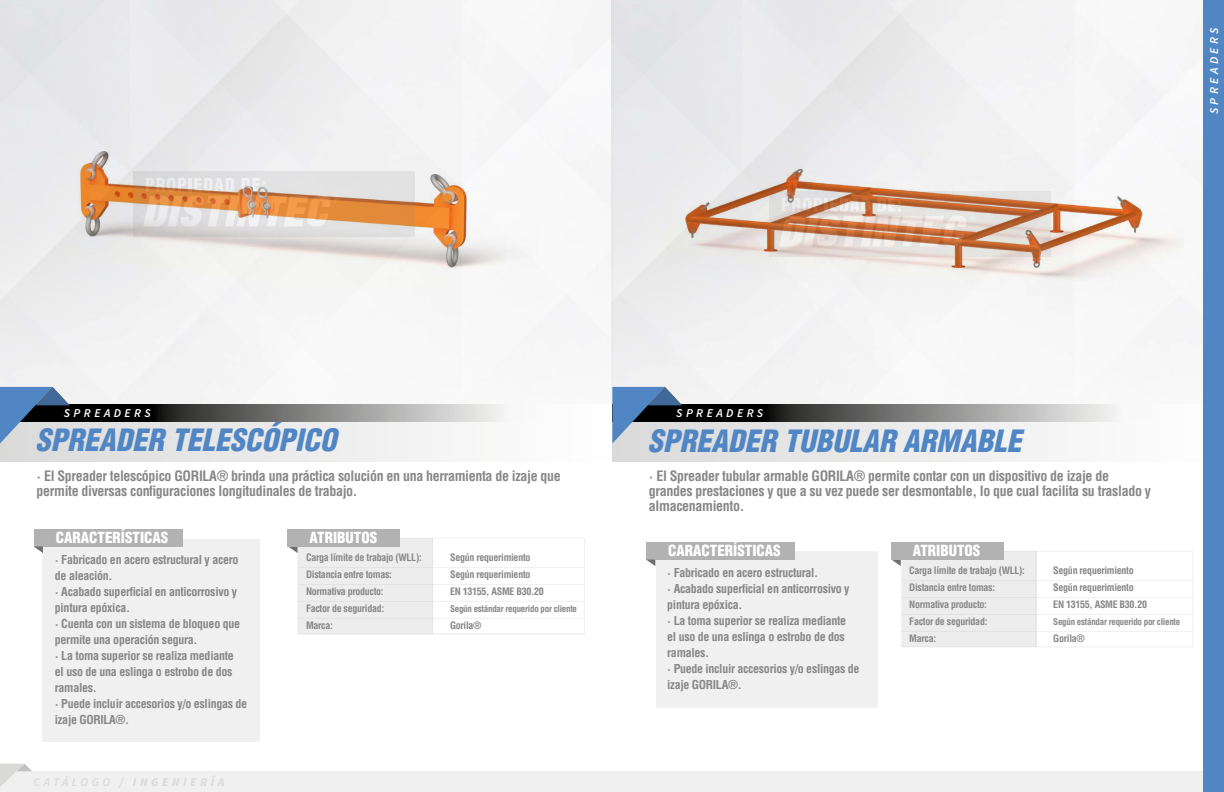
<style>
.page{position:relative;width:1224px;height:792px;background:#fff}
.page>*{position:absolute;margin:0;border:0;box-sizing:border-box;transform-origin:0 0}
.t1{font:italic 900 condensed 30px "Helvetica LT Std";color:#5186c5}
.t2{font:900 condensed 15px "Helvetica LT Std";color:#fff}
.t3{font:700 condensed 14px/15px "Helvetica LT Std";letter-spacing:-.025em;color:#878787}
.t4{font:700 condensed 12px/16px "Helvetica LT Std";letter-spacing:-.025em;color:#878787}
.t5{font:italic 600 12px "Source Sans Pro";letter-spacing:.29em;color:#fff}
.t6{font:italic 700 12px "Source Sans Pro";letter-spacing:.29em;color:#dadada}
.t7{font:700 condensed 10px "Helvetica LT Std";letter-spacing:-.03em;color:#878787}
.t8{font:700 condensed 9px "Helvetica LT Std";letter-spacing:-.03em;color:#878787}
.s1{font-weight:600}
</style>
<div class="page">
<img style="left:611px;top:0;width:592px;height:405px">
<img style="left:666px;top:0;width:518px;height:397px">
<img style="left:62px;top:0;width:477px;height:405px">
<div style="left:43px;top:539px;width:217px;height:202px;background:#f0f0f0"></div>
<div style="left:656px;top:551px;width:221px;height:157px;background:#f0f0f0"></div>
<svg style="left:0;top:405px;width:552px;height:57px"></svg>
<svg style="left:612px;top:421px;width:505px;height:41px"></svg>
<svg style="left:73px;top:405px;width:466px;height:16px;background:#7c7b7b"></svg>
<svg style="left:685px;top:405px;width:432px;height:16px;background:#727171"></svg>
<div style="left:34px;top:529px;width:149px;height:17px;background:#b3b2b2"></div>
<div style="left:646px;top:542px;width:149px;height:18px;background:#b3b2b2"></div>
<svg style="left:0;top:387px;width:73px;height:57px;background:#778da7"></svg>
<svg style="left:612px;top:387px;width:73px;height:57px;background:#778da7"></svg>
<div style="left:297px;top:538px;width:288px;height:97px;border:1px solid #f0f0f0"></div>
<div style="left:901px;top:551px;width:292px;height:96px;border:1px solid #f0f0f0"></div>
<hr style="left:299px;top:567px;width:286px;height:1px;background:#f0f0f0">
<hr style="left:902px;top:580px;width:291px;height:1px;background:#f0f0f0">
<hr style="left:299px;top:634px;width:286px;height:1px;background:#f0f0f0">
<hr style="left:299px;top:584px;width:286px;height:1px;background:#f0f0f0">
<hr style="left:902px;top:597px;width:291px;height:1px;background:#f0f0f0">
<hr style="left:299px;top:601px;width:286px;height:1px;background:#f0f0f0">
<hr style="left:902px;top:614px;width:291px;height:1px;background:#f0f0f0">
<hr style="left:299px;top:618px;width:286px;height:1px;background:#f0f0f0">
<hr style="left:902px;top:631px;width:291px;height:1px;background:#f0f0f0">
<svg style="left:34px;top:546px;width:9px;height:7px"></svg>
<svg style="left:647px;top:560px;width:8px;height:6px"></svg>
<svg style="left:288px;top:546px;width:10px;height:7px"></svg>
<svg style="left:892px;top:560px;width:9px;height:6px"></svg>
<div style="left:299px;top:538px;width:134px;height:96px;background:#ededed"></div>
<div style="left:902px;top:551px;width:134px;height:96px;background:#ededed"></div>
<div style="left:287px;top:529px;width:113px;height:17px;background:#b3b2b2"></div>
<div style="left:891px;top:542px;width:113px;height:18px;background:#b3b2b2"></div>
<svg style="left:769px;top:191px;width:281px;height:66px;background:#d2b09c"></svg>
<svg style="left:779px;top:198px;width:197px;height:49px;background:#d4ab92"></svg>
<svg style="left:133px;top:171px;width:282px;height:66px;background:#dbc8b7"></svg>
<svg style="left:143px;top:178px;width:197px;height:49px;background:#e1bd9f"></svg>
<div style="left:0;top:771px;width:1224px;height:21px;background:#f0f0f0"></div>
<svg style="left:0;top:764px;width:32px;height:23px"></svg>
<div style="left:1203px;top:0;width:21px;height:792px;background:#5186c5"></div>
<p class="t5" style="left:1206px;top:114px;width:88px;rotate:-90deg">SPREADERS</p>
<p class="t5" style="left:64px;top:405px;width:88px">SPREADERS</p>
<p class="t5" style="left:676px;top:405px;width:88px">SPREADERS</p>
<h1 class="t1" style="left:35px;top:421px;width:302px">SPREADER TELESCÓPICO</h1>
<h1 class="t1" style="left:648px;top:422px;width:375px">SPREADER TUBULAR ARMABLE</h1>
<p class="t3" style="left:37px;top:468px;width:526px">· El Spreader telescópico GORILA® brinda una práctica solución en una herramienta de izaje que permite diversas configuraciones longitudinales de trabajo.</p>
<p class="t3" style="left:649px;top:468px;width:504px">· El Spreader tubular armable GORILA® permite contar con un dispositivo de izaje de grandes prestaciones y que a su vez puede ser desmontable, lo que cual facilita su traslado y almacenamiento.</p>
<p class="t2" style="left:56px;top:528px;width:114px">CARACTERÍSTICAS</p>
<p class="t4" style="left:55px;top:551px;width:194px">· Fabricado en acero estructural y acero de aleación.<br>· Acabado superficial en anticorrosivo y pintura epóxica.<br>· Cuenta con un sistema de bloqueo que permite una operación segura.<br>· La toma superior se realiza mediante<br>el uso de una eslinga o estrobo de dos ramales.<br>· Puede incluir accesorios y/o eslingas de izaje GORILA®.</p>
<p class="t6" style="left:34px;top:774px;width:192px"><span class="s1">CATÁLOGO</span> / INGENIERÍA</p>
<p class="t2" style="left:310px;top:528px;width:69px">ATRIBUTOS</p>
<p class="t7" style="left:306px;top:551px;width:117px">Carga límite de trabajo (WLL):</p>
<p class="t7" style="left:450px;top:551px;width:82px">Según requerimiento</p>
<p class="t7" style="left:306px;top:568px;width:87px">Distancia entre tomas:</p>
<p class="t7" style="left:450px;top:568px;width:82px">Según requerimiento</p>
<p class="t7" style="left:306px;top:585px;width:79px">Normativa producto:</p>
<p class="t7" style="left:450px;top:585px;width:95px">EN 13155, ASME B30.20</p>
<p class="t7" style="left:306px;top:602px;width:80px">Factor de seguridad:</p>
<p class="t8" style="left:450px;top:603px;width:129px">Según estándar requerido por cliente</p>
<p class="t7" style="left:306px;top:619px;width:28px">Marca:</p>
<p class="t7" style="left:450px;top:619px;width:33px">Gorila®</p>
<p class="t2" style="left:668px;top:541px;width:114px">CARACTERÍSTICAS</p>
<p class="t4" style="left:667px;top:564px;width:194px">· Fabricado en acero estructural.<br>· Acabado superficial en anticorrosivo y pintura epóxica.<br>· La toma superior se realiza mediante<br>el uso de una eslinga o estrobo de dos ramales.<br>· Puede incluir accesorios y/o eslingas de izaje GORILA®.</p>
<p class="t2" style="left:913px;top:541px;width:69px">ATRIBUTOS</p>
<p class="t7" style="left:909px;top:565px;width:117px">Carga límite de trabajo (WLL):</p>
<p class="t7" style="left:1053px;top:565px;width:82px">Según requerimiento</p>
<p class="t7" style="left:909px;top:582px;width:87px">Distancia entre tomas:</p>
<p class="t7" style="left:1053px;top:582px;width:82px">Según requerimiento</p>
<p class="t7" style="left:909px;top:599px;width:79px">Normativa producto:</p>
<p class="t7" style="left:1053px;top:599px;width:95px">EN 13155, ASME B30.20</p>
<p class="t7" style="left:909px;top:616px;width:80px">Factor de seguridad:</p>
<p class="t8" style="left:1053px;top:616px;width:129px">Según estándar requerido por cliente</p>
<p class="t7" style="left:909px;top:633px;width:28px">Marca:</p>
<p class="t7" style="left:1053px;top:633px;width:33px">Gorila®</p>
</div>
